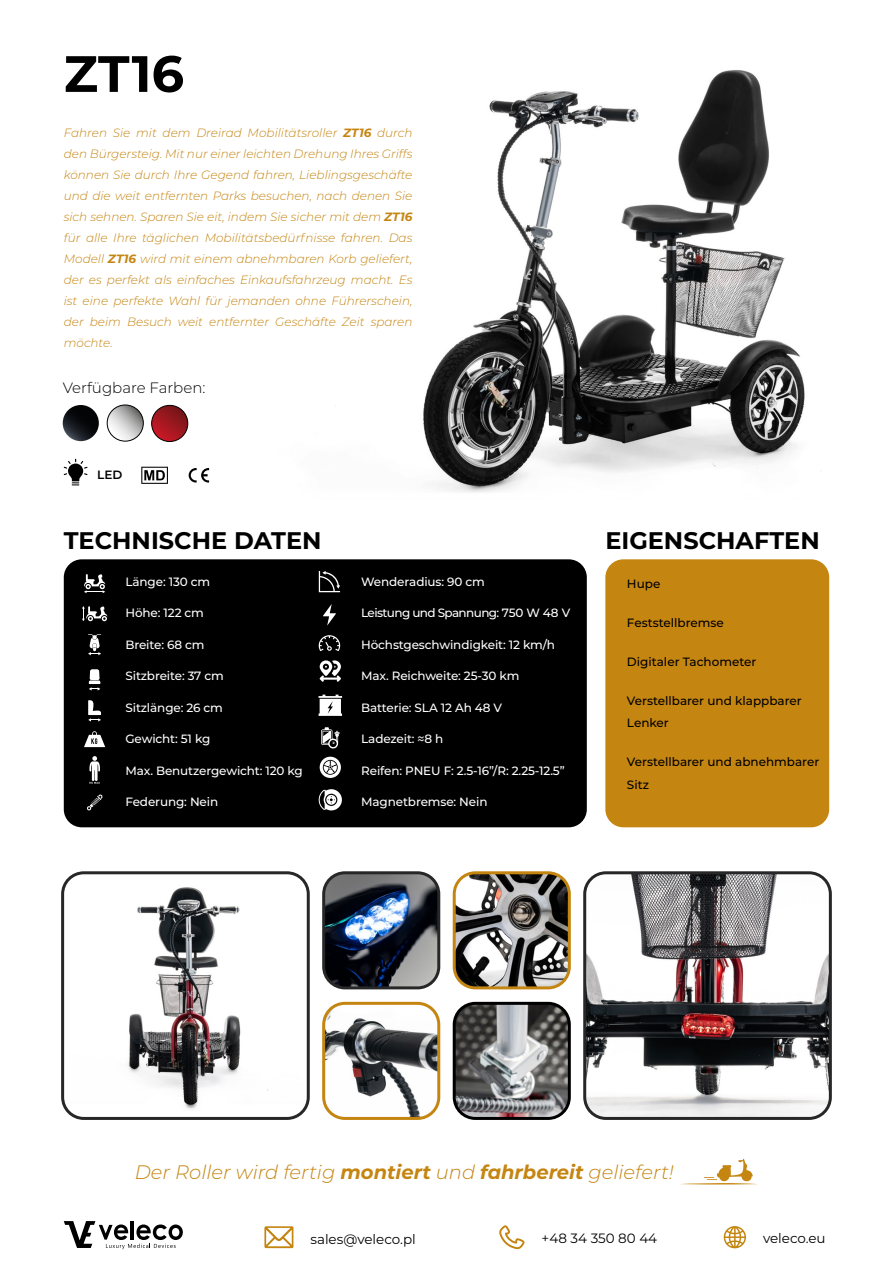
<style>
.page{position:relative;width:893px;height:1263px;background:#fff}
.page>*{position:absolute;margin:0;border:0;box-sizing:border-box;transform-origin:0 0}
.t1{font:700 51px "Montserrat";color:#000}
.t2{font:700 24px "Montserrat";color:#000}
.t3{font:italic 300 19.5px "Montserrat";color:#c58511}
.t4{font:300 15px "Montserrat";color:#000}
.t5{font:13.5px "Montserrat";color:#000}
.t6{font:italic 300 12px/21px "Montserrat";color:#c58511;text-align:justify}
.t7{font:500 12px "Montserrat";letter-spacing:-.01em;color:#fff}
.t8{font:500 12px/22.5px "Montserrat";color:#000}
.t9{font:500 12px "Montserrat";letter-spacing:-.05em;color:#fff}
.t10{font:600 12px "Montserrat";color:#000}
.s1{font-weight:700}
</style>
<div class="page">
<svg style="left:64px;top:1221px;width:119px;height:28px"></svg>
<svg style="left:264px;top:1226px;width:29px;height:22px"></svg>
<svg style="left:499px;top:1225px;width:26px;height:24px"></svg>
<svg style="left:724px;top:1226px;width:22px;height:22px"></svg>
<div style="left:64px;top:559px;width:523px;height:268px;background:#000;border-radius:18px"></div>
<div style="left:605px;top:559px;width:224px;height:268px;background:#c58511;border-radius:18px"></div>
<svg style="left:84px;top:574px;width:21px;height:19px"></svg>
<svg style="left:88px;top:634px;width:13px;height:21px"></svg>
<svg style="left:82px;top:606px;width:25px;height:15px"></svg>
<svg style="left:89px;top:669px;width:11px;height:21px"></svg>
<svg style="left:88px;top:700px;width:13px;height:21px"></svg>
<svg style="left:84px;top:731px;width:21px;height:16px"></svg>
<svg style="left:89px;top:756px;width:11px;height:28px"></svg>
<svg style="left:87px;top:794px;width:16px;height:17px"></svg>
<svg style="left:319px;top:571px;width:21px;height:21px"></svg>
<svg style="left:323px;top:604px;width:13px;height:21px"></svg>
<svg style="left:319px;top:635px;width:21px;height:16px"></svg>
<svg style="left:320px;top:660px;width:21px;height:22px"></svg>
<svg style="left:318px;top:695px;width:24px;height:21px"></svg>
<svg style="left:321px;top:727px;width:18px;height:22px"></svg>
<svg style="left:320px;top:757px;width:21px;height:21px"></svg>
<svg style="left:319px;top:789px;width:23px;height:21px"></svg>
<svg style="left:680px;top:1159px;width:78px;height:26px"></svg>
<svg style="left:64px;top:459px;width:24px;height:26px"></svg>
<svg style="left:141px;top:467px;width:27px;height:17px"></svg>
<svg style="left:189px;top:468px;width:20px;height:14px"></svg>
<img style="left:423px;top:70px;width:399px;height:422px">
<svg style="left:107px;top:405px;width:36px;height:36px"></svg>
<div style="left:107px;top:405px;width:37px;height:36px;border:1px solid #000;border-radius:50%"></div>
<svg style="left:63px;top:405px;width:36px;height:36px"></svg>
<svg style="left:152px;top:405px;width:36px;height:36px"></svg>
<div style="left:151px;top:405px;width:37px;height:37px;border:1px solid #000;border-radius:50%"></div>
<img style="left:326px;top:1005px;width:111px;height:111px">
<div style="left:322px;top:1002px;width:118px;height:118px;border:3px solid #c58511;border-radius:21px"></div>
<img style="left:456px;top:1005px;width:111px;height:111px">
<div style="left:453px;top:1002px;width:118px;height:118px;border:3px solid #000;border-radius:21px"></div>
<img style="left:326px;top:875px;width:113px;height:113px">
<div style="left:322px;top:871px;width:118px;height:118px;border:3px solid #282727;border-radius:21px"></div>
<img style="left:454px;top:875px;width:113px;height:113px">
<div style="left:453px;top:871px;width:118px;height:118px;border:3px solid #c58511;border-radius:21px"></div>
<img style="left:65px;top:875px;width:241px;height:236px">
<div style="left:61px;top:871px;width:249px;height:249px;border:3px solid #282727;border-radius:21px"></div>
<img style="left:587px;top:875px;width:241px;height:241px">
<div style="left:583px;top:871px;width:249px;height:249px;border:3px solid #282727;border-radius:21px"></div>
<h1 class="t1" style="left:64px;top:37px;width:122px">ZT16</h1>
<p class="t6" style="left:64px;top:122px;width:350px">Fahren Sie mit dem Dreirad Mobilitätsroller <span class="s1">ZT16</span> durch den Bürgersteig. Mit nur einer leichten Drehung Ihres Griffs können Sie durch Ihre Gegend fahren, Lieblingsgeschäfte und die weit entfernten Parks besuchen, nach denen Sie sich sehnen. Sparen Sie eit, indem Sie sicher mit dem <span class="s1">ZT16 </span>für alle Ihre täglichen Mobilitätsbedürfnisse fahren. Das Modell <span class="s1">ZT16</span> wird mit einem abnehmbaren Korb geliefert, der es perfekt als einfaches Einkaufsfahrzeug macht. Es ist eine perfekte Wahl für jemanden ohne Führerschein, der beim Besuch weit entfernter Geschäfte Zeit sparen möchte.</p>
<p class="t4" style="left:63px;top:377px;width:144px">Verfügbare Farben:</p>
<p class="t10" style="left:97px;top:467px;width:27px">LED</p>
<h2 class="t2" style="left:64px;top:524px;width:259px">TECHNISCHE DATEN</h2>
<h2 class="t2" style="left:605px;top:524px;width:216px">EIGENSCHAFTEN</h2>
<p class="t7" style="left:125px;top:573px;width:86px">Länge: 130 cm</p>
<p class="t7" style="left:125px;top:605px;width:80px">Höhe: 122 cm</p>
<p class="t7" style="left:125px;top:636px;width:81px">Breite: 68 cm</p>
<p class="t7" style="left:125px;top:668px;width:100px">Sitzbreite: 37 cm</p>
<p class="t7" style="left:125px;top:699px;width:99px">Sitzlänge: 26 cm</p>
<p class="t7" style="left:125px;top:731px;width:86px">Gewicht: 51 kg</p>
<p class="t7" style="left:125px;top:762px;width:179px">Max. Benutzergewicht: 120 kg</p>
<p class="t7" style="left:125px;top:794px;width:94px">Federung: Nein</p>
<p class="t7" style="left:361px;top:573px;width:125px">Wenderadius: 90 cm</p>
<p class="t9" style="left:361px;top:605px;width:211px">Leistung und Spannung: 750 W 48 V</p>
<p class="t7" style="left:361px;top:636px;width:195px">Höchstgeschwindigkeit: 12 km/h</p>
<p class="t7" style="left:361px;top:668px;width:160px">Max. Reichweite: 25-30 km</p>
<p class="t7" style="left:361px;top:699px;width:142px">Batterie: SLA 12 Ah 48 V</p>
<p class="t7" style="left:361px;top:731px;width:84px">Ladezeit: ≈8 h</p>
<p class="t7" style="left:361px;top:762px;width:205px">Reifen: PNEU F: 2.5-16”/R: 2.25-12.5”</p>
<p class="t7" style="left:361px;top:794px;width:128px">Magnetbremse: Nein</p>
<p class="t8" style="left:627px;top:572px;width:35px">Hupe</p>
<p class="t8" style="left:627px;top:611px;width:98px">Feststellbremse</p>
<p class="t8" style="left:627px;top:650px;width:131px">Digitaler Tachometer</p>
<p class="t8" style="left:627px;top:689px;width:176px">Verstellbarer und klappbarer<br>Lenker</p>
<p class="t8" style="left:627px;top:750px;width:194px">Verstellbarer und abnehmbarer<br>Sitz</p>
<h3 class="t3" style="left:135px;top:1159px;width:541px">Der Roller wird fertig <span class="s1">montiert</span> und <span class="s1">fahrbereit</span> geliefert!</h3>
<p class="t5" style="left:310px;top:1230px;width:107px">sales@veleco.pl</p>
<p class="t5" style="left:541px;top:1229px;width:117px">+48 34 350 80 44</p>
<p class="t5" style="left:763px;top:1229px;width:64px">veleco.eu</p>
</div>
